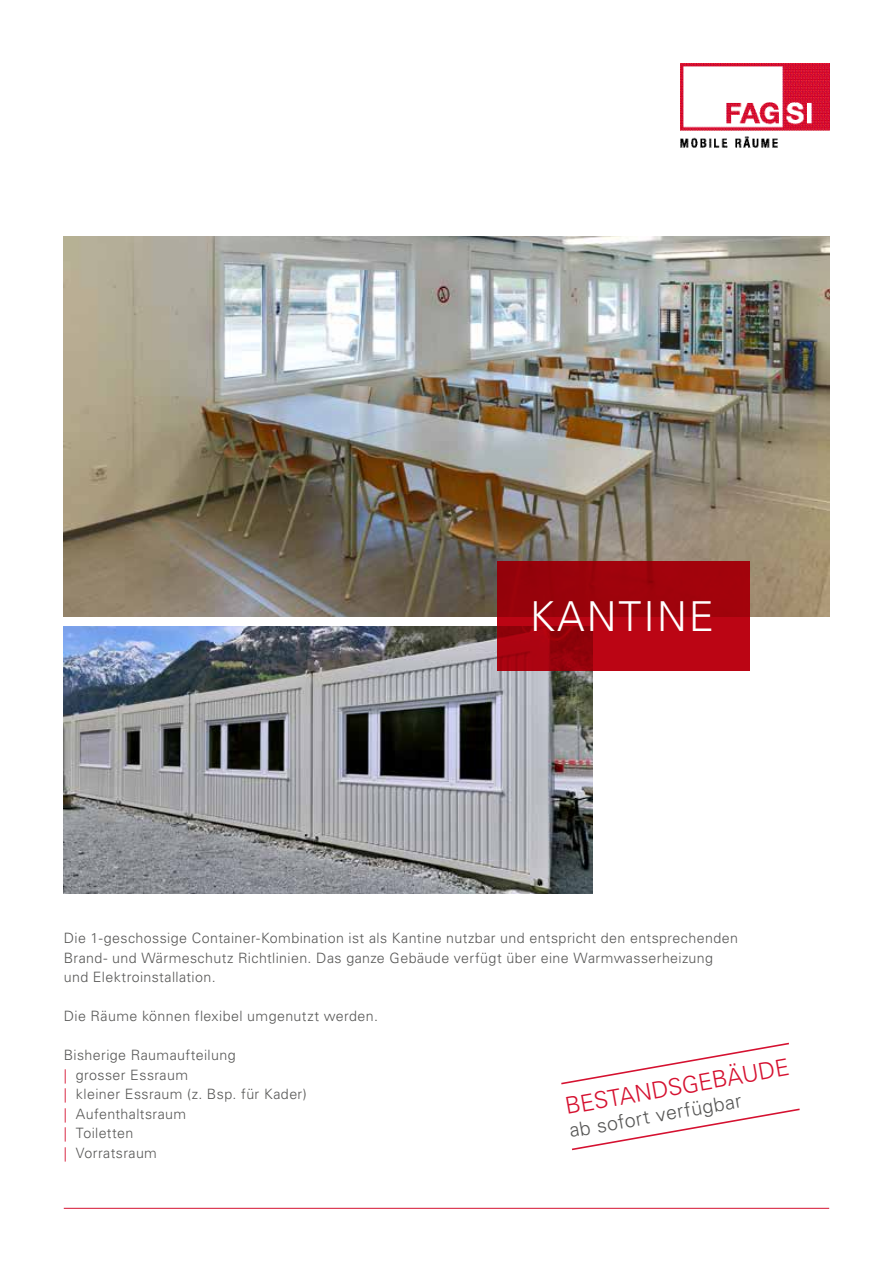
<style>
.page{position:relative;width:893px;height:1263px;background:#fff}
.page>*{position:absolute;margin:0;border:0;box-sizing:border-box;transform-origin:0 0}
.t1{font:300 41.25px "Univers LT Pro 45";letter-spacing:.05em;color:#fff}
.t2{font:300 23.25px "Univers LT Pro 45";color:#d51130}
.t3{font:300 19.65px "Univers LT Pro 45";color:#575756}
.t4{font:300 14.25px "Univers LT Pro 45";letter-spacing:.025em;color:#575756}
.s1{color:#d51130}
</style>
<div class="page">
<img style="left:64px;top:626px;width:528px;height:267px">
<img style="left:64px;top:236px;width:765px;height:381px">
<img style="left:680px;top:64px;width:149px;height:84px">
<hr style="left:64px;top:1208px;width:765px;height:1px;background:#d51130">
<svg style="left:561px;top:1042px;width:228px;height:43px"></svg>
<svg style="left:572px;top:1108px;width:228px;height:43px"></svg>
<svg style="left:497px;top:561px;width:252px;height:110px;background:#a6030e"></svg>
<p class="t1" style="left:530px;top:589px;width:186px">KANTINE</p>
<p class="t4" style="left:64px;top:928px;width:676px">Die 1-geschossige Container-Kombination ist als Kantine nutzbar und entspricht den entsprechenden</p>
<p class="t4" style="left:64px;top:948px;width:651px">Brand- und Wärmeschutz Richtlinien. Das ganze Gebäude verfügt über eine Warmwasserheizung</p>
<p class="t4" style="left:64px;top:967px;width:154px">und Elektroinstallation.</p>
<p class="t4" style="left:64px;top:1006px;width:316px">Die Räume können flexibel umgenutzt werden.</p>
<p class="t4" style="left:64px;top:1045px;width:173px">Bisherige Raumaufteilung</p>
<p class="t4" style="left:64px;top:1065px;width:126px"><span class="s1">|</span> grosser Essraum</p>
<p class="t4" style="left:64px;top:1084px;width:244px"><span class="s1">|</span> kleiner Essraum (z. Bsp. für Kader)</p>
<p class="t4" style="left:64px;top:1104px;width:124px"><span class="s1">|</span> Aufenthaltsraum</p>
<p class="t4" style="left:64px;top:1123px;width:71px"><span class="s1">|</span> Toiletten</p>
<p class="t4" style="left:64px;top:1143px;width:95px"><span class="s1">|</span> Vorratsraum</p>
<p class="t2" style="left:563px;top:1091px;width:229px;rotate:-10deg">BESTANDSGEBÄUDE</p>
<p class="t3" style="left:567px;top:1118px;width:176px;rotate:-10deg">ab sofort verfügbar</p>
</div>
